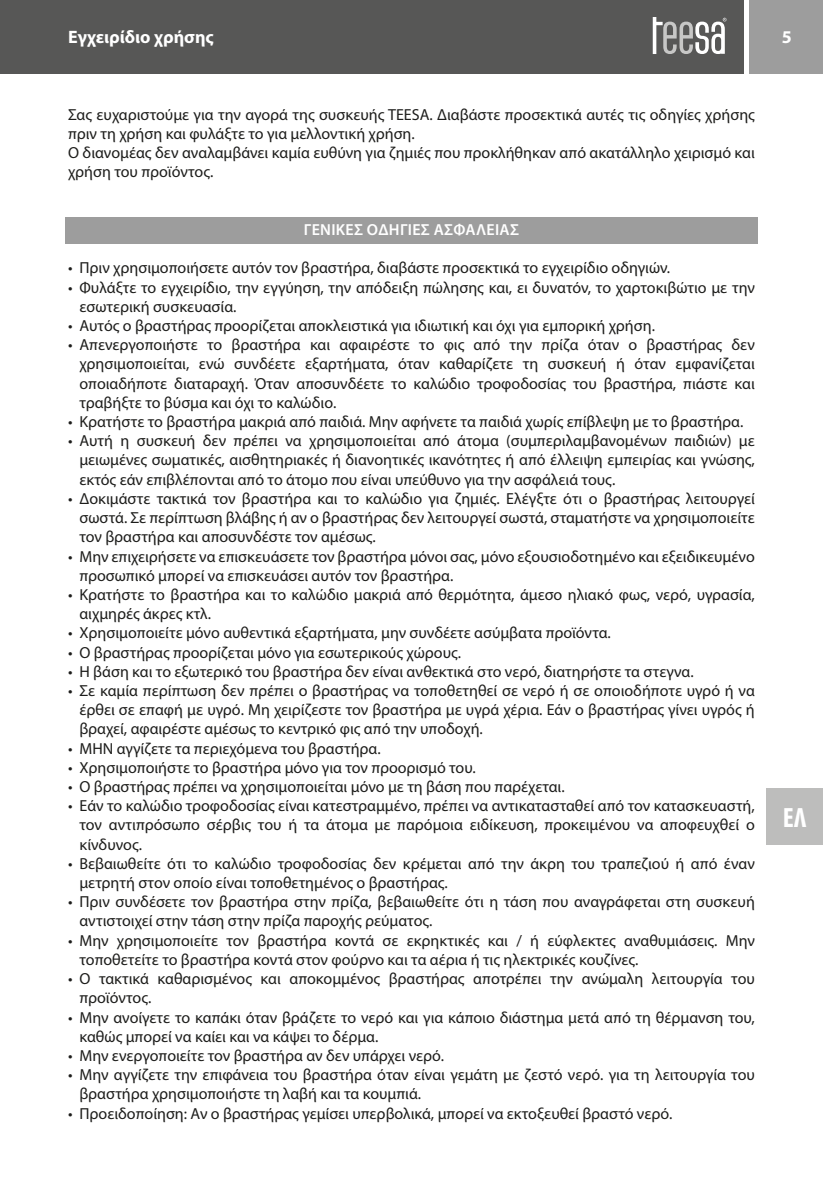
<style>
.page{position:relative;width:823px;height:1191px;background:#fff}
.page>*{position:absolute;margin:0;border:0;box-sizing:border-box;transform-origin:0 0}
.t1{font:700 condensed 28px "Myriad Pro";color:#fff}
.t2{font:700 18px "Myriad Pro";color:#fff}
.t3{font:16px/19.2px "Myriad Pro";color:#1d1d1b}
.t4{font:600 16px "Myriad Pro";letter-spacing:.02em;color:#fff}
</style>
<div class="page">
<div style="left:748px;top:0;width:74px;height:74px;background:#9d9d9d"></div>
<div style="left:0;top:0;width:743px;height:74px;background:#575756"></div>
<svg style="left:652px;top:17px;width:74px;height:37px"></svg>
<div style="left:765px;top:788px;width:57px;height:57px;background:#bdbdbc"></div>
<div style="left:65px;top:217px;width:692px;height:26px;background:#9d9d9d"></div>
<p class="t2" style="left:68px;top:25px;width:147px">Εγχειρίδιο χρήσης</p>
<p class="t2" style="left:781px;top:25px;width:11px">5</p>
<p class="t3" style="left:68px;top:105px;width:688px">Σας ευχαριστούμε για την αγορά της συσκευής TEESA. Διαβάστε προσεκτικά αυτές τις οδηγίες χρήσης πριν τη χρήση και φυλάξτε το για μελλοντική χρήση.</p>
<p class="t3" style="left:68px;top:143px;width:687px">Ο διανομέας δεν αναλαμβάνει καμία ευθύνη για ζημιές που προκλήθηκαν από ακατάλληλο χειρισμό και χρήση του προϊόντος.</p>
<p class="t4" style="left:304px;top:219px;width:217px">ΓΕΝΙΚΕΣ ΟΔΗΓΙΕΣ ΑΣΦΑΛΕΙΑΣ</p>
<p class="t3" style="left:68px;top:258px;width:603px">• Πριν χρησιμοποιήσετε αυτόν τον βραστήρα, διαβάστε προσεκτικά το εγχειρίδιο οδηγιών.</p>
<p class="t3" style="left:79px;top:277px;width:676px;text-indent:-11px">• Φυλάξτε το εγχειρίδιο, την εγγύηση, την απόδειξη πώλησης και, ει δυνατόν, το χαρτοκιβώτιο με την εσωτερική συσκευασία.</p>
<p class="t3" style="left:68px;top:316px;width:588px">• Αυτός ο βραστήρας προορίζεται αποκλειστικά για ιδιωτική και όχι για εμπορική χρήση.</p>
<p class="t3" style="left:79px;top:335px;width:676px;text-align:justify;text-indent:-11px">• Απενεργοποιήστε το βραστήρα και αφαιρέστε το φις από την πρίζα όταν ο βραστήρας δεν χρησιμοποιείται, ενώ συνδέετε εξαρτήματα, όταν καθαρίζετε τη συσκευή ή όταν εμφανίζεται οποιαδήποτε διαταραχή. Όταν αποσυνδέετε το καλώδιο τροφοδοσίας του βραστήρα, πιάστε και τραβήξτε το βύσμα και όχι το καλώδιο.</p>
<p class="t3" style="left:68px;top:412px;width:676px">• Κρατήστε το βραστήρα μακριά από παιδιά. Μην αφήνετε τα παιδιά χωρίς επίβλεψη με το βραστήρα.</p>
<p class="t3" style="left:79px;top:431px;width:676px;text-align:justify;text-indent:-11px">• Αυτή η συσκευή δεν πρέπει να χρησιμοποιείται από άτομα (συμπεριλαμβανομένων παιδιών) με μειωμένες σωματικές, αισθητηριακές ή διανοητικές ικανότητες ή από έλλειψη εμπειρίας και γνώσης, εκτός εάν επιβλέπονται από το άτομο που είναι υπεύθυνο για την ασφάλειά τους.</p>
<p class="t3" style="left:79px;top:489px;width:676px;text-align:justify;text-indent:-11px">• Δοκιμάστε τακτικά τον βραστήρα και το καλώδιο για ζημιές. Ελέγξτε ότι ο βραστήρας λειτουργεί σωστά. Σε περίπτωση βλάβης ή αν ο βραστήρας δεν λειτουργεί σωστά, σταματήστε να χρησιμοποιείτε τον βραστήρα και αποσυνδέστε τον αμέσως.</p>
<p class="t3" style="left:79px;top:546px;width:676px;text-indent:-11px">• Μην επιχειρήσετε να επισκευάσετε τον βραστήρα μόνοι σας, μόνο εξουσιοδοτημένο και εξειδικευμένο προσωπικό μπορεί να επισκευάσει αυτόν τον βραστήρα.</p>
<p class="t3" style="left:79px;top:585px;width:676px;text-indent:-11px">• Κρατήστε το βραστήρα και το καλώδιο μακριά από θερμότητα, άμεσο ηλιακό φως, νερό, υγρασία, αιχμηρές άκρες κτλ.</p>
<p class="t3" style="left:68px;top:623px;width:544px">• Χρησιμοποιείτε μόνο αυθεντικά εξαρτήματα, μην συνδέετε ασύμβατα προϊόντα.</p>
<p class="t3" style="left:68px;top:642px;width:394px">• Ο βραστήρας προορίζεται μόνο για εσωτερικούς χώρους.</p>
<p class="t3" style="left:68px;top:661px;width:626px">• Η βάση και το εξωτερικό του βραστήρα δεν είναι ανθεκτικά στο νερό, διατηρήστε τα στεγνα.</p>
<p class="t3" style="left:79px;top:681px;width:676px;text-align:justify;text-indent:-11px">• Σε καμία περίπτωση δεν πρέπει ο βραστήρας να τοποθετηθεί σε νερό ή σε οποιοδήποτε υγρό ή να έρθει σε επαφή με υγρό. Μη χειρίζεστε τον βραστήρα με υγρά χέρια. Εάν ο βραστήρας γίνει υγρός ή βραχεί, αφαιρέστε αμέσως το κεντρικό φις από την υποδοχή.</p>
<p class="t3" style="left:68px;top:738px;width:314px">• ΜΗΝ αγγίζετε τα περιεχόμενα του βραστήρα.</p>
<p class="t3" style="left:68px;top:757px;width:409px">• Χρησιμοποιήστε το βραστήρα μόνο για τον προορισμό του.</p>
<p class="t3" style="left:68px;top:777px;width:498px">• Ο βραστήρας πρέπει να χρησιμοποιείται μόνο με τη βάση που παρέχεται.</p>
<p class="t3" style="left:79px;top:796px;width:676px;text-align:justify;text-indent:-11px">• Εάν το καλώδιο τροφοδοσίας είναι κατεστραμμένο, πρέπει να αντικατασταθεί από τον κατασκευαστή, τον αντιπρόσωπο σέρβις του ή τα άτομα με παρόμοια ειδίκευση, προκειμένου να αποφευχθεί ο κίνδυνος.</p>
<p class="t3" style="left:79px;top:853px;width:676px;text-indent:-11px">• Βεβαιωθείτε ότι το καλώδιο τροφοδοσίας δεν κρέμεται από την άκρη του τραπεζιού ή από έναν μετρητή στον οποίο είναι τοποθετημένος ο βραστήρας.</p>
<p class="t3" style="left:79px;top:892px;width:676px;text-indent:-11px">• Πριν συνδέσετε τον βραστήρα στην πρίζα, βεβαιωθείτε ότι η τάση που αναγράφεται στη συσκευή αντιστοιχεί στην τάση στην πρίζα παροχής ρεύματος.</p>
<p class="t3" style="left:79px;top:930px;width:676px;text-indent:-11px">• Μην χρησιμοποιείτε τον βραστήρα κοντά σε εκρηκτικές και / ή εύφλεκτες αναθυμιάσεις. Μην τοποθετείτε το βραστήρα κοντά στον φούρνο και τα αέρια ή τις ηλεκτρικές κουζίνες.</p>
<p class="t3" style="left:79px;top:969px;width:676px;text-indent:-11px">• Ο τακτικά καθαρισμένος και αποκομμένος βραστήρας αποτρέπει την ανώμαλη λειτουργία του προϊόντος.</p>
<p class="t3" style="left:79px;top:1007px;width:676px;text-indent:-11px">• Μην ανοίγετε το καπάκι όταν βράζετε το νερό και για κάποιο διάστημα μετά από τη θέρμανση του, καθώς μπορεί να καίει και να κάψει το δέρμα.</p>
<p class="t3" style="left:68px;top:1045px;width:377px">• Μην ενεργοποιείτε τον βραστήρα αν δεν υπάρχει νερό.</p>
<p class="t3" style="left:79px;top:1065px;width:676px;text-indent:-11px">• Μην αγγίζετε την επιφάνεια του βραστήρα όταν είναι γεμάτη με ζεστό νερό. για τη λειτουργία του βραστήρα χρησιμοποιήστε τη λαβή και τα κουμπιά.</p>
<p class="t3" style="left:68px;top:1103px;width:605px">• Προειδοποίηση: Αν ο βραστήρας γεμίσει υπερβολικά, μπορεί να εκτοξευθεί βραστό νερό.</p>
<h1 class="t1" style="left:782px;top:800px;width:25px">ΕΛ</h1>
</div>
